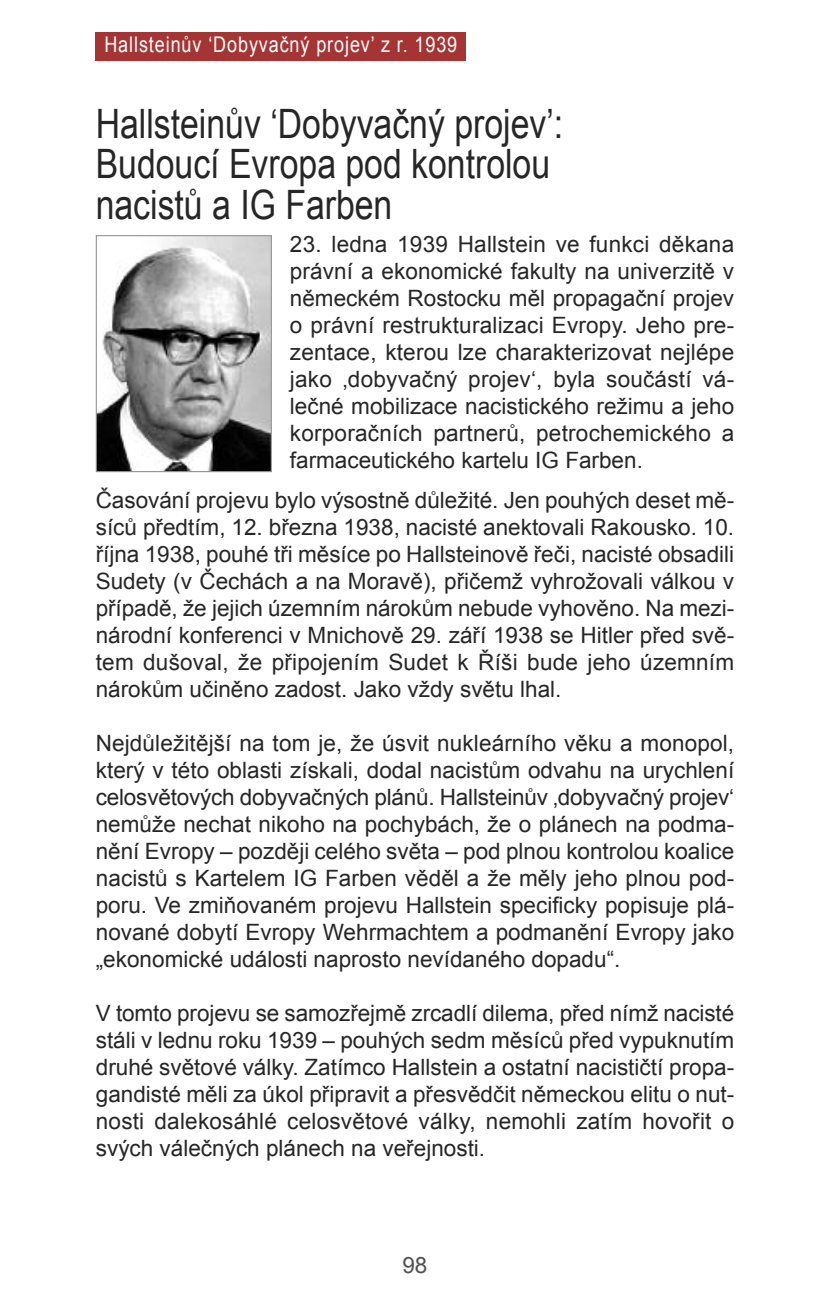
<style>
.page{position:relative;width:830px;height:1308px;background:#fff}
.page>*{position:absolute;margin:0;border:0;box-sizing:border-box;transform-origin:0 0}
.t1{font:40.5px/40.5px "Arial";color:#272627;scale:.83 1}
.t2{font:22.5px/27px "Arial";color:#272627;text-align:justify}
.t3{font:22.5px "Arial";color:#525152}
.t4{font:21.6px "Arial";letter-spacing:.05em;color:#fff;scale:.83 1}
</style>
<div class="page">
<div style="left:96px;top:32px;width:370px;height:29px;background:#a53534"></div>
<img style="left:98px;top:237px;width:172px;height:233px">
<div style="left:96px;top:235px;width:176px;height:237px;border:1px solid #939393"></div>
<p class="t4" style="left:104px;top:32px;width:426px">Hallsteinův ‘Dobyvačný projev’ z r. 1939</p>
<p class="t1" style="left:96px;top:104px;width:564px">Hallsteinův ‘Dobyvačný projev’:<br>Budoucí evropa pod kontrolou nacistů a iG Farben</p>
<p class="t2" style="left:290px;top:230px;width:445px">23. ledna 1939 Hallstein ve funkci děkana právní a ekonomické fakulty na univerzitě v německém rostocku měl propagační projev o právní restrukturalizaci evropy. Jeho pre&shy;zentace, kterou lze charakterizovat nejlépe jako ‚dobyvačný projev‘, byla součástí vá&shy;lečné mobilizace nacistického režimu a jeho korporačních partnerů, petrochemického a farmaceutického kartelu iG Farben.</p>
<p class="t2" style="left:96px;top:486px;width:639px">Časování projevu bylo výsostně důležité. Jen pouhých deset mě&shy;síců předtím, 12. března 1938, nacisté anektovali rakousko. 10. října 1938, pouhé tři měsíce po Hallsteinově řeči, nacisté obsadili sudety (v Čechách a na Moravě), přičemž vyhrožovali válkou v případě, že jejich územním nárokům nebude vyhověno. na mezi&shy;národní konferenci v Mnichově 29. září 1938 se Hitler před svě&shy;tem dušoval, že připojením sudet k Říši bude jeho územním nárokům učiněno zadost. Jako vždy světu lhal.</p>
<p class="t2" style="left:96px;top:729px;width:639px">nejdůležitější na tom je, že úsvit nukleárního věku a monopol, který v této oblasti získali, dodal nacistům odvahu na urychlení celosvětových dobyvačných plánů. Hallsteinův ‚dobyvačný projev‘ nemůže nechat nikoho na pochybách, že o plánech na podma&shy;nění evropy – později celého světa – pod plnou kontrolou koalice nacistů s Kartelem iG Farben věděl a že měly jeho plnou pod&shy;poru. Ve zmiňovaném projevu Hallstein specificky popisuje plá&shy;nované dobytí evropy Wehrmachtem a podmanění evropy jako „ekonomické události naprosto nevídaného dopadu“.</p>
<p class="t2" style="left:96px;top:999px;width:639px">V tomto projevu se samozřejmě zrcadlí dilema, před nímž nacisté stáli v lednu roku 1939 – pouhých sedm měsíců před vypuknutím druhé světové války. Zatímco Hallstein a ostatní nacističtí propa&shy;gandisté měli za úkol připravit a přesvědčit německou elitu o nut&shy;nosti dalekosáhlé celosvětové války, nemohli zatím hovořit o svých válečných plánech na veřejnosti.</p>
<p class="t3" style="left:402px;top:1252px;width:27px">98</p>
</div>
